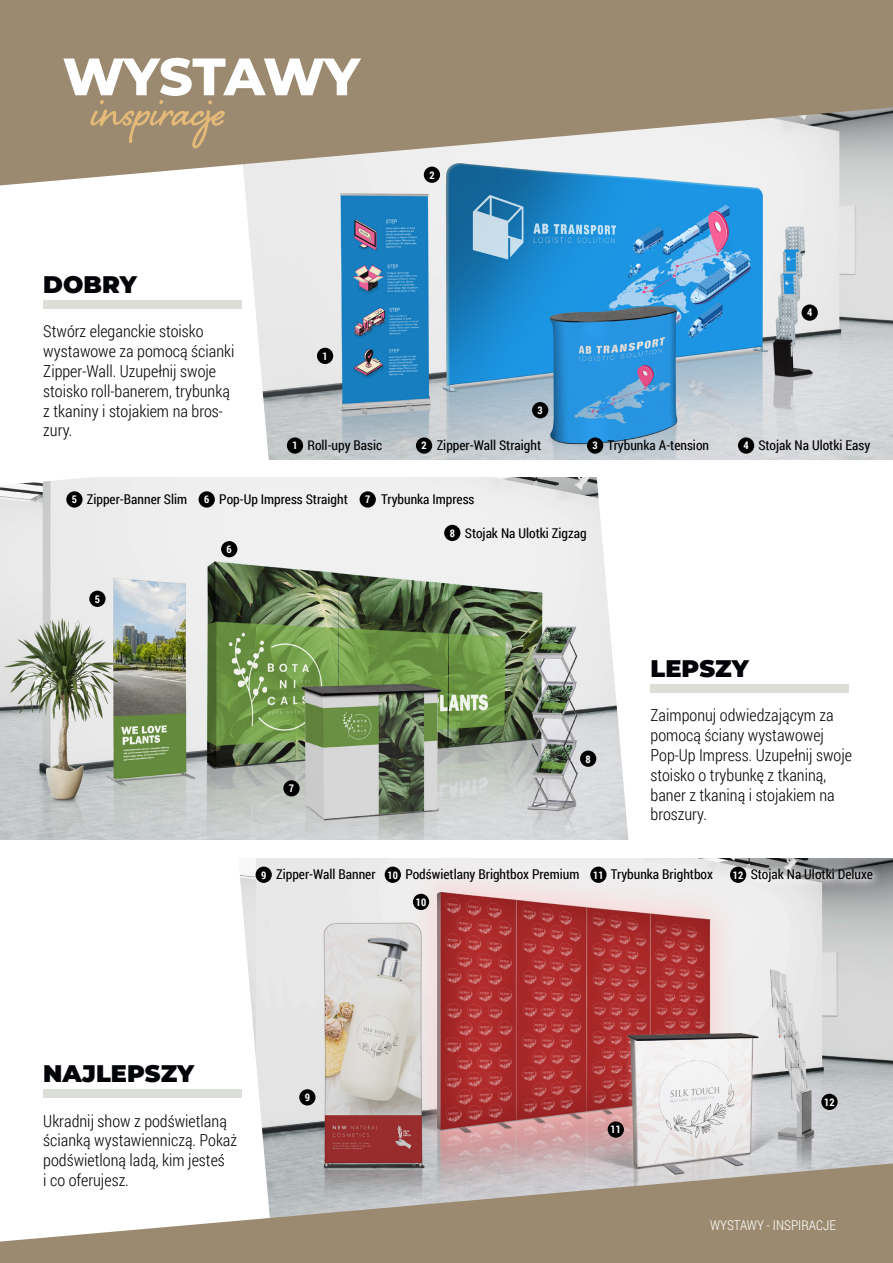
<style>
.page{position:relative;width:893px;height:1263px;background:#fff}
.page>*{position:absolute;margin:0;border:0;box-sizing:border-box;transform-origin:0 0}
.t1{font:700 60px "Shelby";color:#e5ba79}
.t2{font:800 52.5px "Montserrat";letter-spacing:-.03em;color:#fff}
.t3{font:900 24px "Montserrat";color:#030407}
.t4{font:300 16.5px/19.8px "Roboto Condensed";color:#030407}
.t5{font:13.5px "Roboto Condensed";color:#000001}
.t6{font:300 13.5px "Roboto Condensed";color:#fff}
.t7{font:700 10.5px "Roboto Condensed";color:#fff}
</style>
<div class="page">
<img style="left:269px;top:185px;width:624px;height:274px">
<img style="left:0;top:478px;width:596px;height:361px">
<svg style="left:0;top:185px;width:269px;height:300px"></svg>
<svg style="left:596px;top:477px;width:253px;height:363px"></svg>
<div style="left:43px;top:300px;width:198px;height:8px;background:#dcdfd7"></div>
<div style="left:651px;top:684px;width:198px;height:8px;background:#dcdfd7"></div>
<svg style="left:0;top:0;width:893px;height:185px;background:#a79b87"></svg>
<img style="left:271px;top:858px;width:622px;height:305px">
<svg style="left:43px;top:858px;width:228px;height:305px"></svg>
<svg style="left:0;top:1163px;width:893px;height:100px;fill:#9c8a70"></svg>
<div style="left:43px;top:1089px;width:198px;height:8px;background:#dcdfd7"></div>
<div style="left:413px;top:894px;width:16px;height:16px;background:#000001;border-radius:50%"></div>
<div style="left:385px;top:866px;width:16px;height:17px;background:#000001;border-radius:50%"></div>
<div style="left:608px;top:1121px;width:16px;height:17px;background:#000001;border-radius:50%"></div>
<div style="left:590px;top:866px;width:17px;height:17px;background:#000001;border-radius:50%"></div>
<div style="left:821px;top:1094px;width:17px;height:16px;background:#000001;border-radius:50%"></div>
<div style="left:730px;top:866px;width:16px;height:17px;background:#000001;border-radius:50%"></div>
<div style="left:299px;top:1089px;width:16px;height:16px;background:#000001;border-radius:50%"></div>
<div style="left:801px;top:304px;width:17px;height:17px;background:#000001;border-radius:50%"></div>
<div style="left:532px;top:402px;width:16px;height:16px;background:#000001;border-radius:50%"></div>
<div style="left:738px;top:437px;width:16px;height:17px;background:#000001;border-radius:50%"></div>
<div style="left:587px;top:437px;width:16px;height:17px;background:#000001;border-radius:50%"></div>
<div style="left:424px;top:167px;width:16px;height:16px;background:#000001;border-radius:50%"></div>
<div style="left:416px;top:437px;width:16px;height:17px;background:#000001;border-radius:50%"></div>
<div style="left:199px;top:491px;width:16px;height:17px;background:#000001;border-radius:50%"></div>
<div style="left:444px;top:525px;width:16px;height:16px;background:#000001;border-radius:50%"></div>
<div style="left:317px;top:348px;width:16px;height:16px;background:#000001;border-radius:50%"></div>
<div style="left:287px;top:437px;width:16px;height:17px;background:#000001;border-radius:50%"></div>
<div style="left:66px;top:491px;width:17px;height:17px;background:#000001;border-radius:50%"></div>
<div style="left:360px;top:491px;width:16px;height:17px;background:#000001;border-radius:50%"></div>
<div style="left:89px;top:591px;width:17px;height:16px;background:#000001;border-radius:50%"></div>
<div style="left:221px;top:541px;width:16px;height:16px;background:#000001;border-radius:50%"></div>
<div style="left:283px;top:780px;width:17px;height:16px;background:#000001;border-radius:50%"></div>
<div style="left:580px;top:750px;width:16px;height:17px;background:#000001;border-radius:50%"></div>
<svg style="left:742px;top:861px;width:139px;height:30px;background:#aeafb0"></svg>
<div style="left:256px;top:866px;width:16px;height:17px;background:#000001;border-radius:50%"></div>
<p class="t2" style="left:63px;top:38px;width:299px">WYSTAWY</p>
<p class="t1" style="left:91px;top:69px;width:137px">inspiracje</p>
<p class="t3" style="left:43px;top:267px;width:95px">DOBRY</p>
<p class="t4" style="left:43px;top:321px;width:193px">Stwórz eleganckie stoisko wystawowe za pomocą ścianki<br>Zipper-Wall. Uzupełnij swoje stoisko roll-banerem, trybunką z tkaniny i stojakiem na bros&shy;zury.</p>
<p class="t7" style="left:322px;top:349px;width:7px">1</p>
<p class="t7" style="left:292px;top:438px;width:7px">1</p>
<p class="t5" style="left:307px;top:436px;width:76px">Roll-upy Basic</p>
<p class="t7" style="left:429px;top:167px;width:7px">2</p>
<p class="t7" style="left:538px;top:403px;width:7px">3</p>
<p class="t7" style="left:421px;top:438px;width:7px">2</p>
<p class="t5" style="left:437px;top:436px;width:106px">Zipper-Wall Straight</p>
<p class="t5" style="left:87px;top:490px;width:102px">Zipper-Banner Slim</p>
<p class="t5" style="left:381px;top:490px;width:95px">Trybunka Impress</p>
<p class="t5" style="left:219px;top:490px;width:130px">Pop-Up Impress Straight</p>
<p class="t7" style="left:204px;top:492px;width:7px">6</p>
<p class="t7" style="left:72px;top:492px;width:7px">5</p>
<p class="t7" style="left:365px;top:492px;width:7px">7</p>
<p class="t7" style="left:807px;top:305px;width:7px">4</p>
<p class="t5" style="left:607px;top:436px;width:103px">Trybunka A-tension</p>
<p class="t5" style="left:758px;top:436px;width:113px">Stojak Na Ulotki Easy</p>
<p class="t7" style="left:592px;top:438px;width:7px">3</p>
<p class="t7" style="left:743px;top:438px;width:7px">4</p>
<p class="t7" style="left:95px;top:591px;width:7px">5</p>
<p class="t7" style="left:227px;top:542px;width:7px">6</p>
<p class="t7" style="left:450px;top:526px;width:7px">8</p>
<p class="t5" style="left:465px;top:523px;width:123px">Stojak Na Ulotki Zigzag</p>
<p class="t7" style="left:289px;top:781px;width:7px">7</p>
<p class="t7" style="left:586px;top:751px;width:7px">8</p>
<p class="t3" style="left:651px;top:650px;width:100px">LEPSZY</p>
<p class="t4" style="left:651px;top:705px;width:203px">Zaimponuj odwiedzającym za pomocą ściany wystawowej<br>Pop-Up Impress. Uzupełnij swoje stoisko o trybunkę z tkaniną, baner z tkaniną i stojakiem na broszury.</p>
<p class="t7" style="left:261px;top:867px;width:7px">9</p>
<p class="t5" style="left:276px;top:865px;width:101px">Zipper-Wall Banner</p>
<p class="t5" style="left:405px;top:865px;width:176px">Podświetlany Brightbox Premium</p>
<p class="t5" style="left:611px;top:865px;width:104px">Trybunka Brightbox</p>
<p class="t5" style="left:751px;top:865px;width:124px">Stojak Na Ulotki Deluxe</p>
<p class="t7" style="left:388px;top:867px;width:12px">10</p>
<p class="t7" style="left:733px;top:867px;width:12px">12</p>
<p class="t7" style="left:593px;top:867px;width:12px">11</p>
<p class="t7" style="left:416px;top:894px;width:12px">10</p>
<p class="t3" style="left:43px;top:1056px;width:152px">NAJLEPSZY</p>
<p class="t4" style="left:43px;top:1110px;width:195px">Ukradnij show z podświetlaną ścianką wystawienniczą. Pokaż podświetloną ladą, kim jesteś<br>i co oferujesz.</p>
<p class="t7" style="left:305px;top:1090px;width:7px">9</p>
<p class="t7" style="left:611px;top:1122px;width:12px">11</p>
<p class="t7" style="left:824px;top:1094px;width:12px">12</p>
<p class="t6" style="left:710px;top:1216px;width:127px">WYSTAWY - INSPIRACJE</p>
</div>
